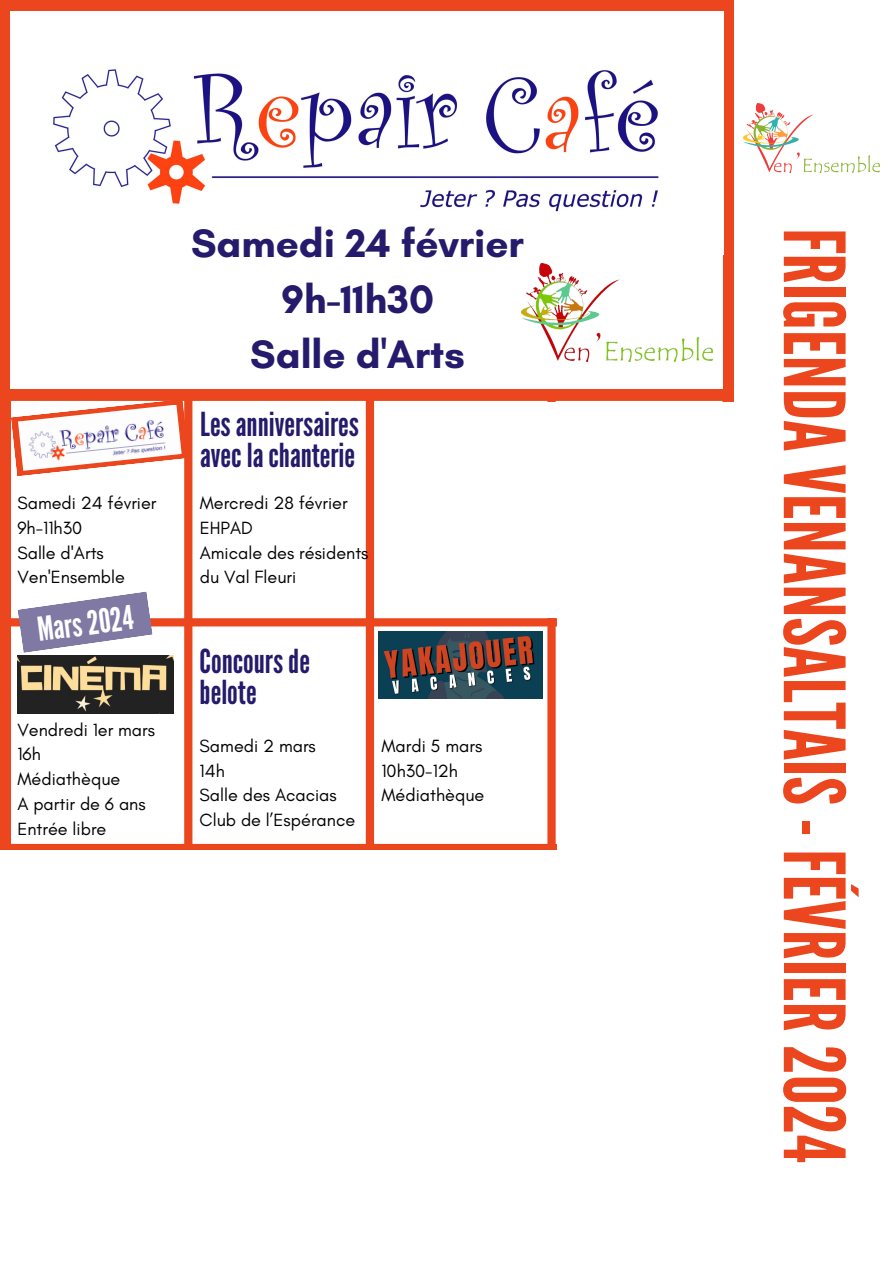
<style>
.page{position:relative;width:893px;height:1264px;background:#fff}
.page>*{position:absolute;margin:0;border:0;box-sizing:border-box;transform-origin:0 0}
.t1{font:84px "League Gothic";color:#eb461d}
.t2{font:700 40.5px/55.2px "Glacial Indifference";color:#251a6b;text-align:center}
.t3{font:33px/31.5px "League Gothic";color:#251a6b}
.t4{font:33px "League Gothic";color:#fff}
.t5{font:18px/24.8px "Glacial Indifference";color:#000}
</style>
<div class="page">
<div style="left:0;top:0;width:892px;height:1263px;background:#eb461d"></div>
<div style="left:374px;top:401px;width:173px;height:217px;background:#fff"></div>
<div style="left:374px;top:626px;width:173px;height:217px;background:#fff"></div>
<div style="left:734px;top:0;width:158px;height:1263px;background:#fff"></div>
<img style="left:743px;top:104px;width:135px;height:68px">
<div style="left:557px;top:601px;width:186px;height:278px;background:#fff"></div>
<div style="left:0;top:849px;width:743px;height:414px;background:#fff"></div>
<img style="left:378px;top:631px;width:164px;height:67px">
<div style="left:521px;top:402px;width:240px;height:215px;background:#fff"></div>
<img style="left:11px;top:11px;width:712px;height:225px">
<div style="left:10px;top:236px;width:713px;height:153px;background:#fff"></div>
<img style="left:521px;top:264px;width:191px;height:98px">
<svg style="left:11px;top:400px;width:355px;height:443px;background:#efe5e4"></svg>
<h3 class="t5" style="left:17px;top:490px;width:141px">Samedi 24 février</h3>
<p class="t5" style="left:17px;top:515px;width:66px">9h-11h30</p>
<p class="t5" style="left:17px;top:540px;width:88px">Salle d'Arts</p>
<p class="t5" style="left:17px;top:564px;width:109px">Ven'Ensemble</p>
<h3 class="t4" style="left:35px;top:610px;width:98px;rotate:-7deg">Mars2024</h3>
<p class="t5" style="left:17px;top:716px;width:139px">Vendredi 1er mars</p>
<p class="t5" style="left:17px;top:741px;width:25px">16h</p>
<p class="t5" style="left:17px;top:766px;width:104px">Médiathèque</p>
<p class="t5" style="left:17px;top:791px;width:130px">A partir de 6 ans</p>
<p class="t5" style="left:17px;top:815px;width:90px">Entrée libre</p>
<p class="t2" style="left:191px;top:216px;width:334px">Samedi 24 février<br>9h-11h30<br>Salle d'Arts</p>
<p class="t3" style="left:200px;top:409px;width:160px">Lesanniversaires aveclachanterie</p>
<p class="t5" style="left:200px;top:490px;width:149px">Mercredi 28 février</p>
<h3 class="t5" style="left:200px;top:515px;width:55px">EHPAD</h3>
<p class="t5" style="left:200px;top:540px;width:170px">Amicale des résidents du Val Fleuri</p>
<p class="t3" style="left:200px;top:646px;width:112px">Concoursde belote</p>
<p class="t5" style="left:200px;top:733px;width:118px">Samedi 2 mars</p>
<p class="t5" style="left:200px;top:758px;width:27px">14h</p>
<p class="t5" style="left:200px;top:782px;width:139px">Salle des Acacias</p>
<p class="t5" style="left:200px;top:807px;width:157px">Club de l’Espérance</p>
<p class="t5" style="left:381px;top:733px;width:102px">Mardi 5 mars</p>
<p class="t5" style="left:381px;top:758px;width:78px">10h30-12h</p>
<p class="t5" style="left:381px;top:782px;width:104px">Médiathèque</p>
<p class="t1" style="left:862px;top:228px;width:936px;rotate:90deg">FRIGENDAVENANSALTAIS- FÉVRIER2024</p>
</div>
